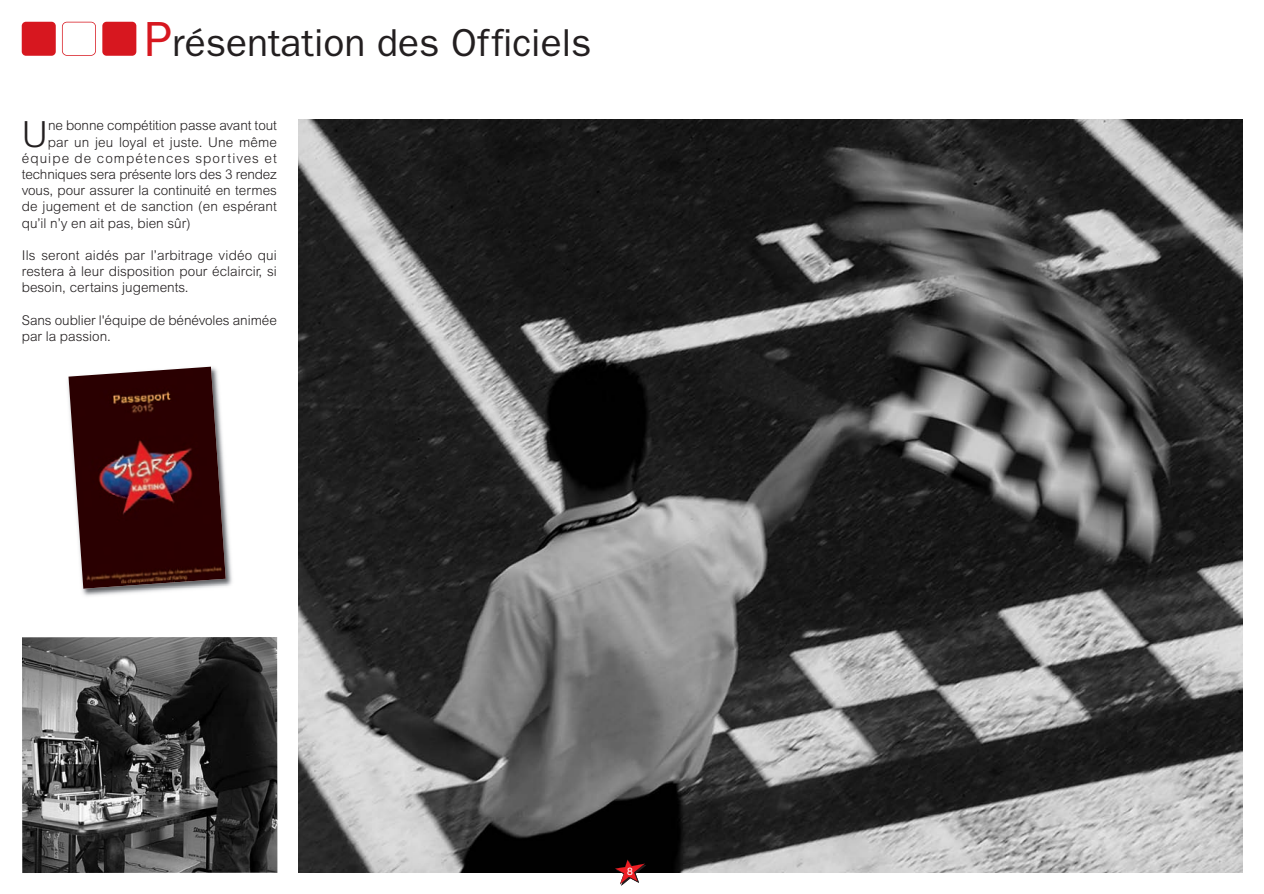
<style>
.page{position:relative;width:1264px;height:894px;background:#fff}
.page>*{position:absolute;margin:0;border:0;box-sizing:border-box;transform-origin:0 0}
.t1{font:39px "Franklin Gothic";color:#231f20}
.t2{font:300 36.15px "Arial";color:#231f20}
.t3{font:300 13.5px/16.2px "Arial";color:#231f20;text-align:justify}
.t4{font:300 13.5px "Arial";letter-spacing:.08em;color:#231f20}
.t5{font:10.5px "Helvetica";color:#fff}
.s1{font-size:49.5px;color:#d7171f}
</style>
<div class="page">
<img style="left:298px;top:120px;width:944px;height:752px">
<svg style="left:615px;top:859px;width:31px;height:27px"></svg>
<img style="left:22px;top:637px;width:255px;height:236px">
<div style="left:22px;top:22px;width:34px;height:34px;background:#d7171f;border-radius:4px"></div>
<div style="left:62px;top:22px;width:34px;height:34px;border:2px solid #d7171f;border-radius:5px"></div>
<div style="left:102px;top:22px;width:34px;height:34px;background:#d7171f;border-radius:4px"></div>
<img style="left:67px;top:366px;width:165px;height:230px">
<img style="left:68px;top:367px;width:158px;height:222px">
<h1 class="t1" style="left:145px;top:29px;width:448px"><span class="s1">P</span>résentation des Officiels</h1>
<h2 class="t2" style="left:22px;top:121px;width:28px">U</h2>
<p class="t3" style="left:48px;top:119px;width:230px">ne bonne compétition passe avant tout</p>
<p class="t3" style="left:48px;top:135px;width:231px">par un jeu loyal et juste. Une même</p>
<p class="t4" style="left:22px;top:153px;width:256px">équipe de compétences sportives et</p>
<p class="t3" style="left:22px;top:167px;width:257px">techniques sera présente lors des 3 rendez</p>
<p class="t3" style="left:22px;top:183px;width:257px">vous, pour assurer la continuité en termes</p>
<p class="t3" style="left:22px;top:200px;width:257px">de jugement et de sanction (en espérant</p>
<p class="t3" style="left:22px;top:216px;width:170px">qu’il n’y en ait pas, bien sûr)</p>
<p class="t3" style="left:22px;top:248px;width:257px">Ils seront aidés par l’arbitrage vidéo qui restera à leur disposition pour éclaircir, si besoin, certains jugements.</p>
<p class="t3" style="left:22px;top:313px;width:257px">Sans oublier l'équipe de bénévoles animée par la passion.</p>
<p class="t5" style="left:627px;top:867px;width:7px">8</p>
</div>
